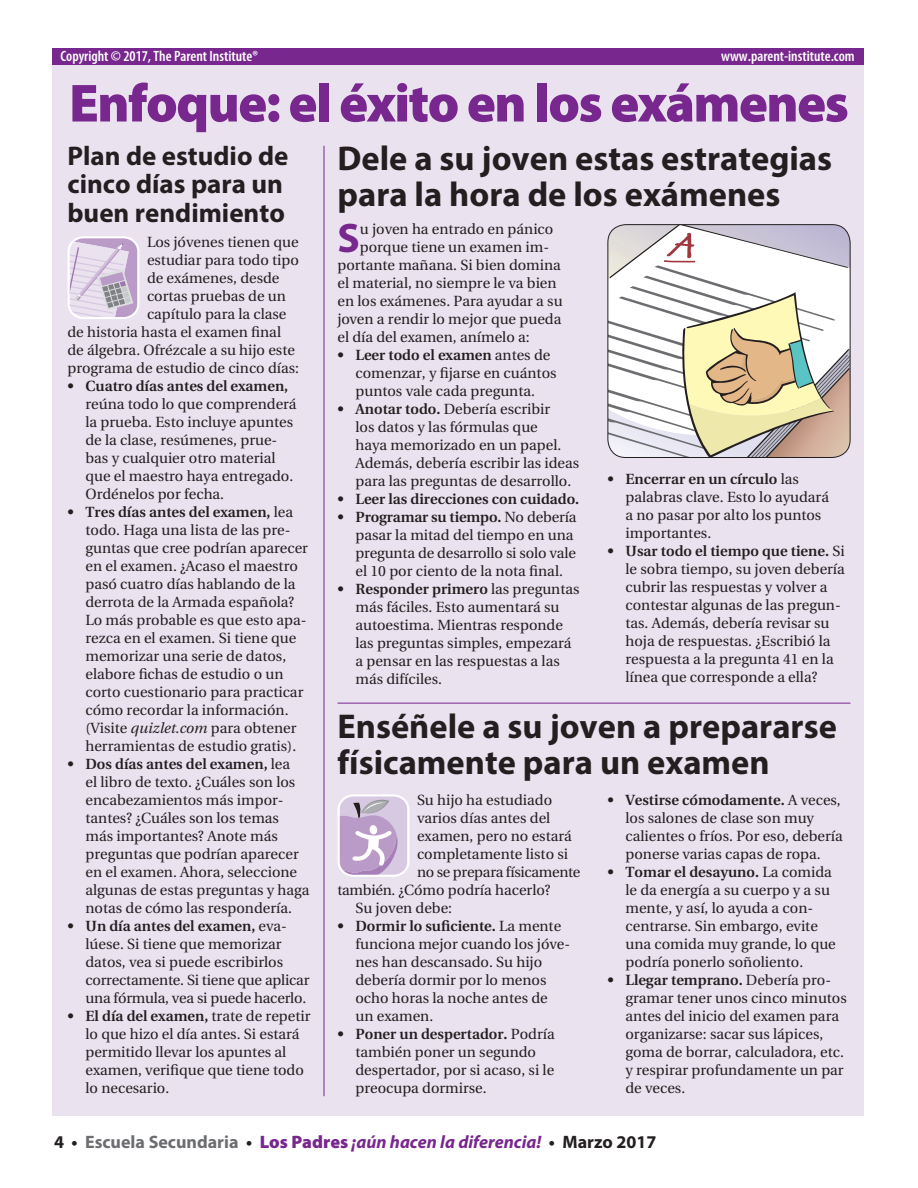
<style>
.page{position:relative;width:918px;height:1188px;background:#fff}
.page>*{position:absolute;margin:0;border:0;box-sizing:border-box;transform-origin:0 0}
.t1{font:900 54px "Myriad Pro";letter-spacing:-.03em;color:#77278d}
.Drop_Cap{font:700 41.4px "Myriad Pro";color:#77278d}
._01_Headline{font:700 34.5px/36px "Myriad Pro";color:#231f20}
._08_Small_Headline{font:700 27px/28.5px "Myriad Pro";color:#231f20}
.t2{font:italic 700 18px "Myriad Pro";color:#77278d}
.t3{font:600 condensed 15px "Myriad Pro";color:#fff}
._04_Bullet_text{font:14.7px/18px "Utopia";color:#231f20}
._03_Body_text{font:14.7px "Utopia";color:#231f20}
.Drop_Cap-2{font:14.7px "Utopia";color:#231f20}
._04_Bullet_text-2{font:600 14.7px "Utopia";color:#231f20}
._03_Body_text-2{font:14.7px "Utopia";letter-spacing:-.02em;color:#231f20}
.s1{font-weight:600}
.s2{font-style:italic}
.s3{font-style:normal;color:#231f20}
.s4{font-style:normal;color:#6c6d70}
.s5{font-weight:900;font-style:normal}
</style>
<div class="page">
<div style="left:53px;top:64px;width:811px;height:1052px;background:#eae2ef"></div>
<hr style="left:338px;top:703px;width:512px;height:1px;background:#77278d">
<div style="left:53px;top:49px;width:811px;height:16px;background:#77278d"></div>
<hr style="left:324px;top:146px;width:1px;height:950px;background:#77278d">
<svg style="left:68px;top:236px;width:72px;height:83px"></svg>
<svg style="left:338px;top:794px;width:72px;height:83px;background:#cebcd7"></svg>
<svg style="left:608px;top:225px;width:242px;height:233px;background:#dfd9cc"></svg>
<div style="left:608px;top:224px;width:242px;height:234px;border:1px solid #231f20;border-radius:18px"></div>
<p class="t3" style="left:60px;top:46px;width:199px">Copyright © 2017, The Parent Institute®</p>
<p class="t3" style="left:721px;top:46px;width:135px">www.parent-institute.com</p>
<p class="t1" style="left:69px;top:67px;width:781px">Enfoque: el éxito en los exámenes</p>
<p class="_08_Small_Headline" style="left:68px;top:140px;width:222px">Plan de estudio de cinco días para un buen rendimiento</p>
<p class="_01_Headline" style="left:338px;top:139px;width:496px">Dele a su joven estas estrategias para la hora de los exámenes</p>
<p class="Drop_Cap" style="left:338px;top:211px;width:24px">S</p>
<p class="Drop_Cap-2" style="left:360px;top:221px;width:195px">u joven ha entrado en pánico</p>
<p class="_03_Body_text" style="left:147px;top:234px;width:153px">Los jóvenes tienen que</p>
<p class="_03_Body_text" style="left:147px;top:252px;width:153px">estudiar para todo tipo</p>
<p class="_03_Body_text" style="left:147px;top:270px;width:134px">de exámenes, desde</p>
<p class="_03_Body_text" style="left:147px;top:288px;width:140px">cortas pruebas de un</p>
<p class="_03_Body_text" style="left:147px;top:306px;width:141px">capítulo para la clase</p>
<p class="_03_Body_text" style="left:68px;top:324px;width:215px">de historia hasta el examen final</p>
<p class="_03_Body_text" style="left:68px;top:342px;width:229px">de álgebra. Ofrézcale a su hijo este</p>
<p class="_03_Body_text" style="left:68px;top:360px;width:233px">programa de estudio de cinco días:</p>
<p class="_04_Bullet_text" style="left:86px;top:378px;width:213px;text-indent:-18px"><span class="s1">• Cuatro días antes del examen, </span>reúna todo lo que comprenderá la prueba. Esto incluye apuntes de la clase, resúmenes, prue&shy;bas y cualquier otro material que el maestro haya entregado.<br>Ordénelos por fecha.</p>
<p class="_04_Bullet_text" style="left:86px;top:504px;width:224px;text-indent:-18px"><span class="s1">• Tres días antes del examen,</span> lea todo. Haga una lista de las pre&shy;guntas que cree podrían aparecer en el examen. ¿Acaso el maestro pasó cuatro días hablando de la derrota de la Armada española?<br>Lo más probable es que esto apa&shy;rezca en el examen. Si tiene que memorizar una serie de datos, elabore fichas de estudio o un corto cuestionario para practicar cómo recordar la información. (Visite <span class="s2">quizlet.com</span> para obtener herramientas de estudio gratis).</p>
<p class="_04_Bullet_text" style="left:86px;top:756px;width:225px;text-indent:-18px"><span class="s1">• Dos días antes del examen,</span> lea<br>el libro de texto. ¿Cuáles son los encabezamientos más impor&shy;tantes? ¿Cuáles son los temas más importantes? Anote más preguntas que podrían aparecer en el examen. Ahora, seleccione algunas de estas preguntas y haga notas de cómo las respondería.</p>
<p class="_04_Bullet_text" style="left:86px;top:918px;width:225px;text-indent:-18px"><span class="s1">• Un día antes del examen,</span> eva&shy;lúese. Si tiene que memorizar datos, vea si puede escribirlos correctamente. Si tiene que aplicar una fórmula, vea si puede hacerlo.</p>
<p class="_04_Bullet_text" style="left:86px;top:1008px;width:226px;text-indent:-18px"><span class="s1">• El día del examen,</span> trate de repetir lo que hizo el día antes. Si estará permitido llevar los apuntes al examen, verifique que tiene todo lo necesario.</p>
<p class="Drop_Cap-2" style="left:360px;top:239px;width:191px">porque tiene un examen im-</p>
<p class="Drop_Cap-2" style="left:338px;top:257px;width:225px">portante mañana. Si bien domina</p>
<p class="Drop_Cap-2" style="left:338px;top:275px;width:221px">el material, no siempre le va bien</p>
<p class="Drop_Cap-2" style="left:338px;top:293px;width:227px">en los exámenes. Para ayudar a su</p>
<p class="Drop_Cap-2" style="left:338px;top:311px;width:225px">joven a rendir lo mejor que pueda</p>
<p class="Drop_Cap-2" style="left:338px;top:329px;width:194px">el día del examen, anímelo a:</p>
<p class="_04_Bullet_text" style="left:356px;top:346px;width:203px;text-indent:-18px"><span class="s1">• Leer todo el examen</span> antes de comenzar, y fijarse en cuántos puntos vale cada pregunta.</p>
<p class="_04_Bullet_text" style="left:356px;top:400px;width:225px;text-indent:-18px"><span class="s1">• Anotar todo.</span> Debería escribir<br>los datos y las fórmulas que<br>haya memorizado en un papel.<br>Además, debería escribir las ideas para las preguntas de desarrollo.</p>
<p class="_04_Bullet_text-2" style="left:338px;top:490px;width:243px">• Leer las direcciones con cuidado.</p>
<p class="_04_Bullet_text" style="left:356px;top:508px;width:223px;text-indent:-18px"><span class="s1">• Programar su tiempo.</span> No debería pasar la mitad del tiempo en una pregunta de desarrollo si solo vale el 10 por ciento de la nota final.</p>
<p class="_04_Bullet_text" style="left:356px;top:580px;width:226px;text-indent:-18px"><span class="s1">• Responder primero</span> las preguntas más fáciles. Esto aumentará su autoestima. Mientras responde las preguntas simples, empezará a pensar en las respuestas a las más difíciles.</p>
<p class="_04_Bullet_text" style="left:626px;top:471px;width:205px;text-indent:-18px"><span class="s1">• Encerrar en un círculo</span> las palabras clave. Esto lo ayudará a no pasar por alto los puntos importantes.</p>
<p class="_04_Bullet_text" style="left:626px;top:543px;width:221px;text-indent:-18px"><span class="s1">• Usar todo el tiempo que tiene.</span> Si le sobra tiempo, su joven debería cubrir las respuestas y volver a contestar algunas de las pregun&shy;tas. Además, debería revisar su hoja de respuestas. ¿Escribió la respuesta a la pregunta 41 en la línea que corresponde a ella?</p>
<p class="_01_Headline" style="left:338px;top:708px;width:501px">Enséñele a su joven a prepararse físicamente para un examen</p>
<p class="_03_Body_text" style="left:417px;top:792px;width:137px">Su hijo ha estudiado</p>
<p class="_03_Body_text" style="left:417px;top:810px;width:135px">varios días antes del</p>
<p class="_03_Body_text" style="left:417px;top:828px;width:156px">examen, pero no estará</p>
<p class="_03_Body_text" style="left:417px;top:846px;width:153px">completamente listo si</p>
<p class="_03_Body_text-2" style="left:417px;top:864px;width:165px">no se prepara físicamente</p>
<p class="_03_Body_text" style="left:338px;top:882px;width:215px">también. ¿Cómo podría hacerlo?</p>
<p class="_03_Body_text" style="left:355px;top:900px;width:98px">Su joven debe:</p>
<p class="_04_Bullet_text" style="left:356px;top:918px;width:216px;text-indent:-18px"><span class="s1">• Dormir lo suficiente.</span> La mente funciona mejor cuando los jóve&shy;nes han descansado. Su hijo debería dormir por lo menos ocho horas la noche antes de<br>un examen.</p>
<p class="_04_Bullet_text" style="left:356px;top:1026px;width:201px;text-indent:-18px"><span class="s1">• Poner un despertador.</span> Podría también poner un segundo despertador, por si acaso, si le preocupa dormirse.</p>
<p class="_04_Bullet_text" style="left:626px;top:792px;width:219px;text-indent:-18px"><span class="s1">• Vestirse cómodamente.</span> A veces, los salones de clase son muy calientes o fríos. Por eso, debería ponerse varias capas de ropa.</p>
<p class="_04_Bullet_text" style="left:626px;top:864px;width:212px;text-indent:-18px"><span class="s1">• Tomar el desayuno.</span> La comida le da energía a su cuerpo y a su mente, y así, lo ayuda a con&shy;centrarse. Sin embargo, evite una comida muy grande, lo que podría ponerlo soñoliento.</p>
<p class="_04_Bullet_text" style="left:626px;top:972px;width:223px;text-indent:-18px"><span class="s1">• Llegar temprano.</span> Debería pro&shy;gramar tener unos cinco minutos antes del inicio del examen para organizarse: sacar sus lápices, goma de borrar, calculadora, etc. y respirar profundamente un par de veces.</p>
<p class="t2" style="left:54px;top:1130px;width:604px"><span class="s3">4 •</span> <span class="s4">Escuela Secundaria</span> <span class="s3">•</span> <span class="s5">Los Padres</span> ¡aún hacen la diferencia! <span class="s3">• Marzo 2017</span></p>
</div>
